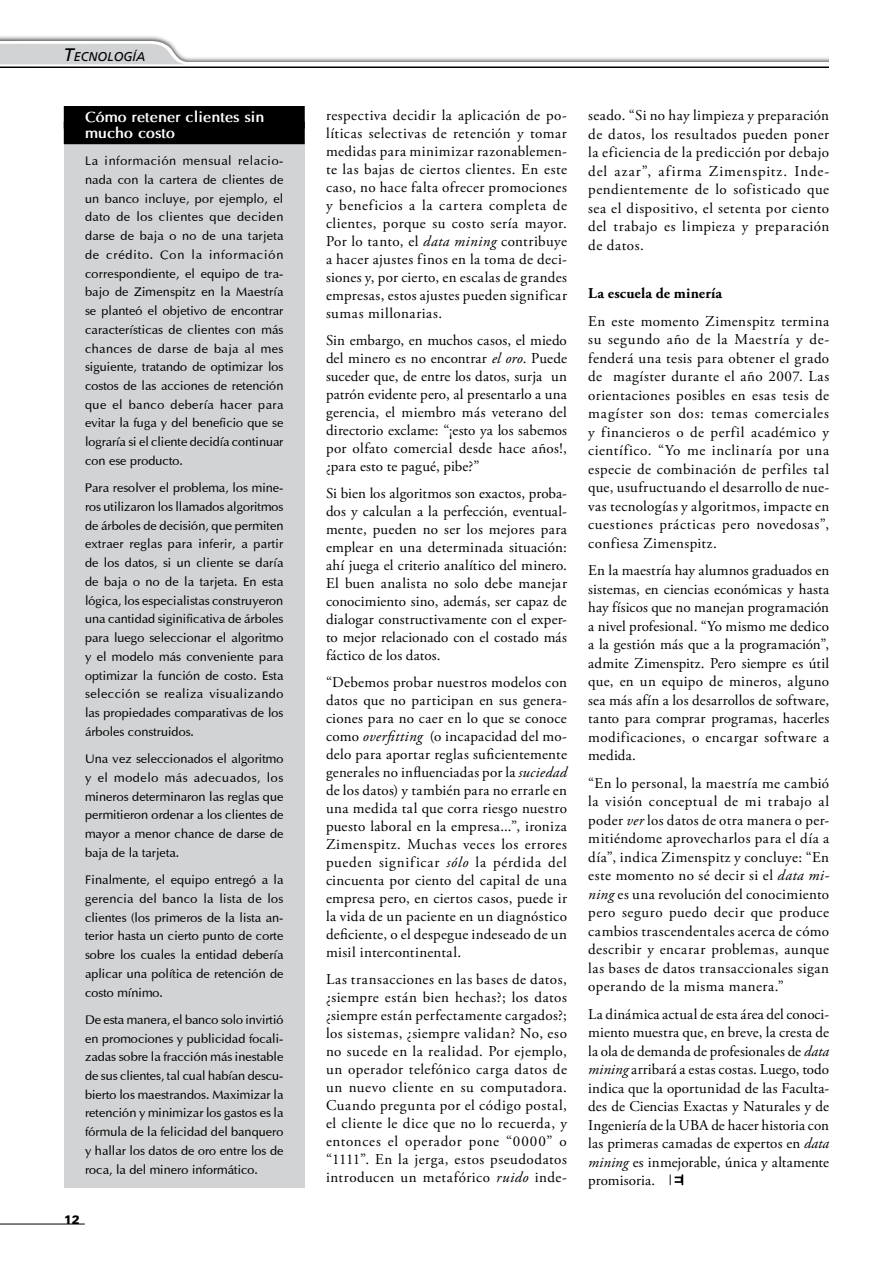
<style>
.page{position:relative;width:893px;height:1263px;background:#fff}
.page>*{position:absolute;margin:0;border:0;box-sizing:border-box;transform-origin:0 0}
.t1{font:15px/18px "Adobe Garamond Pro";letter-spacing:.025em;color:#000;text-align:justify}
.t2{font:700 15px/15.8px "Optima";color:#fff}
.t3{font:700 15px "Adobe Garamond Pro";letter-spacing:.01em;color:#000}
.t4{font:12.75px/18.8px "Optima";color:#000;text-align:justify}
.t5{font:italic 12.6px "Frutiger Linotype";color:#000}
.t6{font:900 12px "Zurich BT";color:#000}
.s1{font-size:18px}
.s2{font-style:italic}
</style>
<div class="page">
<div style="left:0;top:35px;width:860px;height:65px;background:#000;opacity:.75"></div>
<svg style="left:0;top:41px;width:829px;height:41px"></svg>
<svg style="left:0;top:44px;width:187px;height:21px;background:#d4d6d6"></svg>
<hr style="left:0;top:67px;width:829px;height:1px;background:#000">
<div style="left:0;top:82px;width:874px;height:32px;background:#fff"></div>
<div style="left:829px;top:29px;width:40px;height:92px;background:#fff"></div>
<hr style="left:0;top:1224px;width:85px;height:1px;background:#000">
<div style="left:64px;top:140px;width:241px;height:1048px;background:#d1d3d4"></div>
<div style="left:64px;top:106px;width:241px;height:23px;background:#000"></div>
<div style="left:64px;top:122px;width:241px;height:22px;background:#000"></div>
<svg style="left:670px;top:1174px;width:13px;height:11px"></svg>
<p class="t5" style="left:64px;top:49px;width:83px"><span class="s1">T</span>ECNOLOGÍA</p>
<p class="t2" style="left:85px;top:109px;width:181px">Cómo retener clientes sin mucho costo</p>
<p class="t4" style="left:85px;top:151px;width:200px">La información mensual relacio&shy;nada con la cartera de clientes de un banco incluye, por ejemplo, el dato de los clientes que deciden darse de baja o no de una tarjeta de crédito. Con la información correspondiente, el equipo de tra&shy;bajo de Zimenspitz en la Maestría se planteó el objetivo de encontrar características de clientes con más chances de darse de baja al mes siguiente, tratando de optimizar los costos de las acciones de retención que el banco debería hacer para evitar la fuga y del beneficio que se lograría si el cliente decidía continuar con ese producto.</p>
<p class="t4" style="left:85px;top:478px;width:200px">Para resolver el problema, los mine&shy;ros utilizaron los llamados algoritmos de árboles de decisión, que permiten extraer reglas para inferir, a partir de los datos, si un cliente se daría de baja o no de la tarjeta. En esta lógica, los especialistas construyeron una cantidad siginificativa de árboles para luego seleccionar el algoritmo y el modelo más conveniente para optimizar la función de costo. Esta selección se realiza visualizando las propiedades comparativas de los árboles construidos.</p>
<p class="t4" style="left:85px;top:749px;width:200px">Una vez seleccionados el algoritmo y el modelo más adecuados, los mineros determinaron las reglas que permitieron ordenar a los clientes de mayor a menor chance de darse de baja de la tarjeta.</p>
<p class="t4" style="left:85px;top:870px;width:200px">Finalmente, el equipo entregó a la gerencia del banco la lista de los clientes (los primeros de la lista an&shy;terior hasta un cierto punto de corte sobre los cuales la entidad debería aplicar una política de retención de costo mínimo.</p>
<p class="t4" style="left:85px;top:1010px;width:200px">De esta manera, el banco solo invirtió en promociones y publicidad focali&shy;zadas sobre la fracción más inestable de sus clientes, tal cual habían descu&shy;bierto los maestrandos. Maximizar la retención y minimizar los gastos es la fórmula de la felicidad del banquero y hallar los datos de oro entre los de roca, la del minero informático.</p>
<p class="t6" style="left:64px;top:1212px;width:17px">12</p>
<p class="t1" style="left:326px;top:107px;width:242px">respectiva decidir la aplicación de po&shy;líticas selectivas de retención y tomar medidas para minimizar razonablemen&shy;te las bajas de ciertos clientes. En este caso, no hace falta ofrecer promociones y beneficios a la cartera completa de clientes, porque su costo sería mayor.<br>Por lo tanto, el <span class="s2">data mining</span> contribuye a hacer ajustes finos en la toma de deci&shy;siones y, por cierto, en escalas de grandes empresas, estos ajustes pueden significar sumas millonarias.</p>
<p class="t1" style="left:326px;top:332px;width:242px">Sin embargo, en muchos casos, el miedo del minero es no encontrar <span class="s2">el oro</span>. Puede suceder que, de entre los datos, surja un patrón evidente pero, al presentarlo a una gerencia, el miembro más veterano del directorio exclame: “¡esto ya los sabemos por olfato comercial desde hace años!, ¿para esto te pagué, pibe?”</p>
<p class="t1" style="left:326px;top:485px;width:242px">Si bien los algoritmos son exactos, proba&shy;dos y calculan a la perfección, eventual&shy;mente, pueden no ser los mejores para emplear en una determinada situación: ahí juega el criterio analítico del minero.<br>El buen analista no solo debe manejar conocimiento sino, además, ser capaz de dialogar constructivamente con el exper&shy;to mejor relacionado con el costado más fáctico de los datos.</p>
<p class="t1" style="left:326px;top:674px;width:242px">“Debemos probar nuestros modelos con datos que no participan en sus genera&shy;ciones para no caer en lo que se conoce como <span class="s2">overfitting</span> (o incapacidad del mo&shy;delo para aportar reglas suficientemente generales no influenciadas por la <span class="s2">suciedad </span>de los datos) y también para no errarle en una medida tal que corra riesgo nuestro puesto laboral en la empresa...”, ironiza Zimenspitz. Muchas veces los errores pueden significar <span class="s2">sólo</span> la pérdida del cincuenta por ciento del capital de una empresa pero, en ciertos casos, puede ir la vida de un paciente en un diagnóstico deficiente, o el despegue indeseado de un misil intercontinental.</p>
<p class="t1" style="left:326px;top:971px;width:242px">Las transacciones en las bases de datos, ¿siempre están bien hechas?; los datos ¿siempre están perfectamente cargados?; los sistemas, ¿siempre validan? No, eso no sucede en la realidad. Por ejemplo, un operador telefónico carga datos de un nuevo cliente en su computadora.<br>Cuando pregunta por el código postal, el cliente le dice que no lo recuerda, y entonces el operador pone “0000” o “1111”. En la jerga, estos pseudodatos introducen un metafórico <span class="s2">ruido</span> inde-</p>
<p class="t1" style="left:588px;top:107px;width:242px;line-height:18.5px">seado. “Si no hay limpieza y preparación de datos, los resultados pueden poner la eficiencia de la predicción por debajo del azar”, afirma Zimenspitz. Inde&shy;pendientemente de lo sofisticado que sea el dispositivo, el setenta por ciento del trabajo es limpieza y preparación de datos.</p>
<p class="t3" style="left:588px;top:285px;width:136px">La escuela de minería</p>
<p class="t1" style="left:588px;top:312px;width:243px;line-height:18.5px">En este momento Zimenspitz termina su segundo año de la Maestría y de&shy;fenderá una tesis para obtener el grado de magíster durante el año 2007. Las orientaciones posibles en esas tesis de magíster son dos: temas comerciales y financieros o de perfil académico y científico. “Yo me inclinaría por una especie de combinación de perfiles tal que, usufructuando el desarrollo de nue&shy;vas tecnologías y algoritmos, impacte en cuestiones prácticas pero novedosas”, confiesa Zimenspitz.</p>
<p class="t1" style="left:588px;top:562px;width:243px;line-height:18.5px">En la maestría hay alumnos graduados en sistemas, en ciencias económicas y hasta hay físicos que no manejan programación a nivel profesional. “Yo mismo me dedico a la gestión más que a la programación”, admite Zimenspitz. Pero siempre es útil que, en un equipo de mineros, alguno sea más afín a los desarrollos de software, tanto para comprar programas, hacerles modificaciones, o encargar software a medida.</p>
<p class="t1" style="left:588px;top:774px;width:243px;line-height:18.5px">“En lo personal, la maestría me cambió la visión conceptual de mi trabajo al poder <span class="s2">ver</span> los datos de otra manera o per&shy;mitiéndome aprovecharlos para el día a día”, indica Zimenspitz y concluye: “En este momento no sé decir si el <span class="s2">data mi&shy;ning</span> es una revolución del conocimiento pero seguro puedo decir que produce cambios trascendentales acerca de cómo describir y encarar problemas, aunque las bases de datos transaccionales sigan operando de la misma manera.”</p>
<p class="t1" style="left:588px;top:1005px;width:242px;line-height:18.5px">La dinámica actual de esta área del conoci&shy;miento muestra que, en breve, la cresta de la ola de demanda de profesionales de <span class="s2">data mining</span> arribará a estas costas. Luego, todo indica que la oportunidad de las Faculta&shy;des de Ciencias Exactas y Naturales y de Ingeniería de la UBA de hacer historia con las primeras camadas de expertos en <span class="s2">data mining</span> es inmejorable, única y altamente promisoria.</p>
</div>
